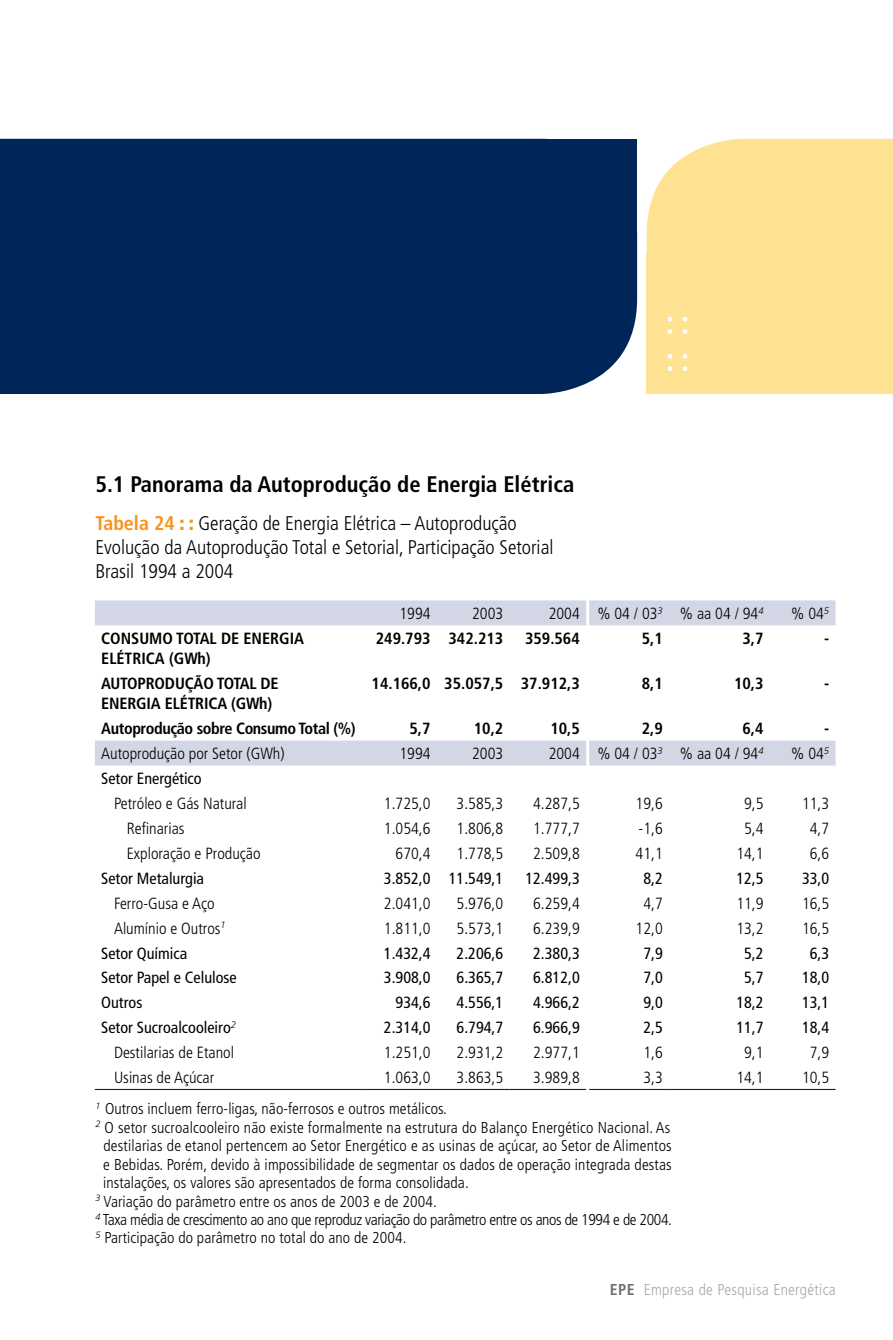
<style>
.page{position:relative;width:893px;height:1340px;background:#fff}
.page>*{position:absolute;margin:0;border:0;box-sizing:border-box;transform-origin:0 0}
.t1{font:300 56.25px "Ashby";color:#fff}
.t2{font:700 condensed 22.5px "Frutiger";color:#000}
.t3{font:300 condensed 19.8px/24.3px "Frutiger";color:#000}
.t4{font:300 condensed 16.2px "Frutiger";color:#000}
.t5{font:condensed 16.2px "Frutiger";color:#000}
.t6{font:700 condensed 16.2px/20.2px "Frutiger";letter-spacing:-.01em;color:#000}
.t7{font:300 condensed 15.75px "Frutiger";letter-spacing:.005em;color:#000}
.t8{font:300 condensed 15.75px "Frutiger";letter-spacing:-.025em;color:#000}
.t9{font:300 condensed 15.75px "Frutiger";letter-spacing:.02em;color:#a7a9ac}
.s1{font-weight:700;color:#f7931d}
.s2{font-weight:900;color:#f7931d}
.s3{font-weight:700;color:#6d6f71}
</style>
<div class="page">
<div style="left:0;top:139px;width:637px;height:255px;background:#002659"></div>
<div style="left:386px;top:139px;width:251px;height:133px;background:#002659"></div>
<div style="left:647px;top:139px;width:246px;height:255px;background:#ffe192"></div>
<div style="left:647px;top:253px;width:93px;height:141px;background:#ffe192"></div>
<svg style="left:95px;top:600px;width:491px;height:165px"></svg>
<hr style="left:95px;top:1088px;width:270px;height:2px;background:#002659">
<hr style="left:365px;top:1088px;width:72px;height:2px;background:#002659">
<hr style="left:437px;top:1088px;width:73px;height:2px;background:#002659">
<hr style="left:510px;top:1088px;width:76px;height:2px;background:#002659">
<svg style="left:589px;top:600px;width:247px;height:165px"></svg>
<hr style="left:589px;top:1088px;width:80px;height:2px;background:#002659">
<hr style="left:669px;top:1088px;width:101px;height:2px;background:#002659">
<hr style="left:770px;top:1088px;width:66px;height:2px;background:#002659">
<h1 class="t1" style="left:663px;top:283px;width:32px">::</h1>
<h1 class="t1" style="left:663px;top:320px;width:32px">::</h1>
<h2 class="t2" style="left:95px;top:470px;width:480px">5.1 Panorama da Autoprodução de Energia Elétrica</h2>
<p class="t3" style="left:95px;top:511px;width:460px"><span class="s1">Tabela 24</span> <span class="s2">: :</span> Geração de Energia Elétrica – Autoprodução<br>Evolução da Autoprodução Total e Setorial, Participação Setorial<br>Brasil 1994 a 2004</p>
<p class="t4" style="left:399px;top:604px;width:33px">1994</p>
<p class="t4" style="left:472px;top:604px;width:33px">2003</p>
<p class="t4" style="left:549px;top:604px;width:33px">2004</p>
<p class="t6" style="left:101px;top:628px;width:204px">CONSUMO TOTAL DE ENERGIA<br>ELÉTRICA (GWh)</p>
<p class="t6" style="left:376px;top:628px;width:129px">249.793 342.213</p>
<p class="t6" style="left:525px;top:628px;width:56px">359.564</p>
<p class="t6" style="left:101px;top:673px;width:179px">AUTOPRODUÇÃO TOTAL DE<br>ENERGIA ELÉTRICA (GWh)</p>
<p class="t6" style="left:372px;top:673px;width:210px">14.166,0 35.057,5 37.912,3</p>
<p class="t6" style="left:101px;top:718px;width:256px">Autoprodução sobre Consumo Total (%)</p>
<p class="t6" style="left:409px;top:718px;width:23px">5,7</p>
<p class="t6" style="left:474px;top:718px;width:31px">10,2</p>
<p class="t6" style="left:550px;top:718px;width:31px">10,5</p>
<p class="t4" style="left:101px;top:744px;width:185px">Autoprodução por Setor (GWh)</p>
<p class="t4" style="left:399px;top:744px;width:33px">1994</p>
<p class="t4" style="left:472px;top:744px;width:33px">2003</p>
<p class="t4" style="left:549px;top:744px;width:33px">2004</p>
<p class="t5" style="left:101px;top:769px;width:102px">Setor Energético</p>
<p class="t4" style="left:114px;top:794px;width:134px">Petróleo e Gás Natural</p>
<p class="t4" style="left:384px;top:794px;width:48px">1.725,0</p>
<p class="t4" style="left:457px;top:794px;width:48px">3.585,3</p>
<p class="t4" style="left:533px;top:794px;width:48px">4.287,5</p>
<p class="t4" style="left:127px;top:819px;width:59px">Refinarias</p>
<p class="t4" style="left:384px;top:819px;width:48px">1.054,6</p>
<p class="t4" style="left:457px;top:819px;width:48px">1.806,8</p>
<p class="t4" style="left:533px;top:819px;width:48px">1.777,7</p>
<p class="t4" style="left:127px;top:844px;width:135px">Exploração e Produção</p>
<p class="t4" style="left:396px;top:844px;width:36px">670,4</p>
<p class="t4" style="left:457px;top:844px;width:48px">1.778,5</p>
<p class="t4" style="left:533px;top:844px;width:48px">2.509,8</p>
<p class="t5" style="left:101px;top:868px;width:104px">Setor Metalurgia</p>
<p class="t5" style="left:384px;top:868px;width:121px">3.852,0 11.549,1</p>
<p class="t5" style="left:525px;top:868px;width:56px">12.499,3</p>
<p class="t4" style="left:114px;top:893px;width:102px">Ferro-Gusa e Aço</p>
<p class="t4" style="left:384px;top:893px;width:48px">2.041,0</p>
<p class="t4" style="left:457px;top:893px;width:48px">5.976,0</p>
<p class="t4" style="left:533px;top:893px;width:48px">6.259,4</p>
<p class="t4" style="left:114px;top:918px;width:113px">Alumínio e Outros<sup>1</sup></p>
<p class="t4" style="left:384px;top:918px;width:48px">1.811,0</p>
<p class="t4" style="left:457px;top:918px;width:48px">5.573,1</p>
<p class="t4" style="left:533px;top:918px;width:48px">6.239,9</p>
<p class="t5" style="left:101px;top:943px;width:88px">Setor Química</p>
<p class="t5" style="left:384px;top:943px;width:48px">1.432,4</p>
<p class="t5" style="left:457px;top:943px;width:48px">2.206,6</p>
<p class="t5" style="left:533px;top:943px;width:48px">2.380,3</p>
<p class="t5" style="left:101px;top:968px;width:137px">Setor Papel e Celulose</p>
<p class="t5" style="left:384px;top:968px;width:48px">3.908,0</p>
<p class="t5" style="left:457px;top:968px;width:48px">6.365,7</p>
<p class="t5" style="left:533px;top:968px;width:48px">6.812,0</p>
<p class="t5" style="left:101px;top:993px;width:43px">Outros</p>
<p class="t5" style="left:396px;top:993px;width:36px">934,6</p>
<p class="t5" style="left:457px;top:993px;width:48px">4.556,1</p>
<p class="t5" style="left:533px;top:993px;width:48px">4.966,2</p>
<p class="t5" style="left:101px;top:1018px;width:136px">Setor Sucroalcooleiro<sup>2</sup></p>
<p class="t5" style="left:384px;top:1018px;width:48px">2.314,0</p>
<p class="t5" style="left:457px;top:1018px;width:48px">6.794,7</p>
<p class="t5" style="left:533px;top:1018px;width:48px">6.966,9</p>
<p class="t4" style="left:114px;top:1043px;width:122px">Destilarias de Etanol</p>
<p class="t4" style="left:384px;top:1043px;width:48px">1.251,0</p>
<p class="t4" style="left:457px;top:1043px;width:48px">2.931,2</p>
<p class="t4" style="left:533px;top:1043px;width:48px">2.977,1</p>
<p class="t4" style="left:114px;top:1068px;width:102px">Usinas de Açúcar</p>
<p class="t4" style="left:384px;top:1068px;width:48px">1.063,0</p>
<p class="t4" style="left:457px;top:1068px;width:48px">3.863,5</p>
<p class="t4" style="left:533px;top:1068px;width:48px">3.989,8</p>
<p class="t4" style="left:597px;top:604px;width:168px">% 04 / 03<sup>3</sup> % aa 04 / 94<sup>4</sup></p>
<p class="t4" style="left:791px;top:604px;width:39px">% 04<sup>5</sup></p>
<p class="t6" style="left:642px;top:628px;width:23px">5,1</p>
<p class="t6" style="left:742px;top:628px;width:23px">3,7</p>
<p class="t6" style="left:824px;top:628px;width:7px">-</p>
<p class="t6" style="left:642px;top:673px;width:23px">8,1</p>
<p class="t6" style="left:734px;top:673px;width:31px">10,3</p>
<p class="t6" style="left:824px;top:673px;width:7px">-</p>
<p class="t6" style="left:642px;top:718px;width:23px">2,9</p>
<p class="t6" style="left:742px;top:718px;width:23px">6,4</p>
<p class="t6" style="left:824px;top:718px;width:7px">-</p>
<p class="t4" style="left:597px;top:744px;width:168px">% 04 / 03<sup>3</sup> % aa 04 / 94<sup>4</sup></p>
<p class="t4" style="left:791px;top:744px;width:39px">% 04<sup>5</sup></p>
<p class="t4" style="left:636px;top:794px;width:29px">19,6</p>
<p class="t4" style="left:744px;top:794px;width:21px">9,5</p>
<p class="t4" style="left:802px;top:794px;width:29px">11,3</p>
<p class="t4" style="left:639px;top:819px;width:26px">-1,6</p>
<p class="t4" style="left:744px;top:819px;width:21px">5,4</p>
<p class="t4" style="left:810px;top:819px;width:21px">4,7</p>
<p class="t4" style="left:636px;top:844px;width:29px">41,1</p>
<p class="t4" style="left:736px;top:844px;width:29px">14,1</p>
<p class="t4" style="left:810px;top:844px;width:21px">6,6</p>
<p class="t5" style="left:643px;top:868px;width:21px">8,2</p>
<p class="t5" style="left:736px;top:868px;width:29px">12,5</p>
<p class="t5" style="left:802px;top:868px;width:29px">33,0</p>
<p class="t4" style="left:643px;top:893px;width:21px">4,7</p>
<p class="t4" style="left:736px;top:893px;width:29px">11,9</p>
<p class="t4" style="left:802px;top:893px;width:29px">16,5</p>
<p class="t4" style="left:636px;top:918px;width:29px">12,0</p>
<p class="t4" style="left:736px;top:918px;width:29px">13,2</p>
<p class="t4" style="left:802px;top:918px;width:29px">16,5</p>
<p class="t5" style="left:643px;top:943px;width:21px">7,9</p>
<p class="t5" style="left:744px;top:943px;width:21px">5,2</p>
<p class="t5" style="left:810px;top:943px;width:21px">6,3</p>
<p class="t5" style="left:643px;top:968px;width:21px">7,0</p>
<p class="t5" style="left:744px;top:968px;width:21px">5,7</p>
<p class="t5" style="left:802px;top:968px;width:29px">18,0</p>
<p class="t5" style="left:643px;top:993px;width:21px">9,0</p>
<p class="t5" style="left:736px;top:993px;width:29px">18,2</p>
<p class="t5" style="left:802px;top:993px;width:29px">13,1</p>
<p class="t5" style="left:643px;top:1018px;width:21px">2,5</p>
<p class="t5" style="left:736px;top:1018px;width:29px">11,7</p>
<p class="t5" style="left:802px;top:1018px;width:29px">18,4</p>
<p class="t4" style="left:643px;top:1043px;width:21px">1,6</p>
<p class="t4" style="left:744px;top:1043px;width:21px">9,1</p>
<p class="t4" style="left:810px;top:1043px;width:21px">7,9</p>
<p class="t4" style="left:643px;top:1068px;width:21px">3,3</p>
<p class="t4" style="left:736px;top:1068px;width:29px">14,1</p>
<p class="t4" style="left:802px;top:1068px;width:29px">10,5</p>
<p class="t7" style="left:95px;top:1099px;width:353px"><sup>1</sup> Outros incluem ferro-ligas, não-ferrosos e outros metálicos.</p>
<p class="t7" style="left:95px;top:1118px;width:576px"><sup>2</sup> O setor sucroalcooleiro não existe formalmente na estrutura do Balanço Energético Nacional. As</p>
<p class="t7" style="left:103px;top:1136px;width:570px">destilarias de etanol pertencem ao Setor Energético e as usinas de açúcar, ao Setor de Alimentos</p>
<p class="t7" style="left:103px;top:1155px;width:570px">e Bebidas. Porém, devido à impossibilidade de segmentar os dados de operação integrada destas</p>
<p class="t7" style="left:103px;top:1173px;width:367px">instalações, os valores são apresentados de forma consolidada.</p>
<p class="t7" style="left:95px;top:1192px;width:343px"><sup>3</sup> Variação do parâmetro entre os anos de 2003 e de 2004.</p>
<p class="t8" style="left:95px;top:1210px;width:578px"><sup>4</sup> Taxa média de crescimento ao ano que reproduz variação do parâmetro entre os anos de 1994 e de 2004.</p>
<p class="t7" style="left:95px;top:1228px;width:313px"><sup>5</sup> Participação do parâmetro no total do ano de 2004.</p>
<p class="t9" style="left:610px;top:1280px;width:227px"><span class="s3">EPE</span> Empresa de Pesquisa Energética</p>
</div>
